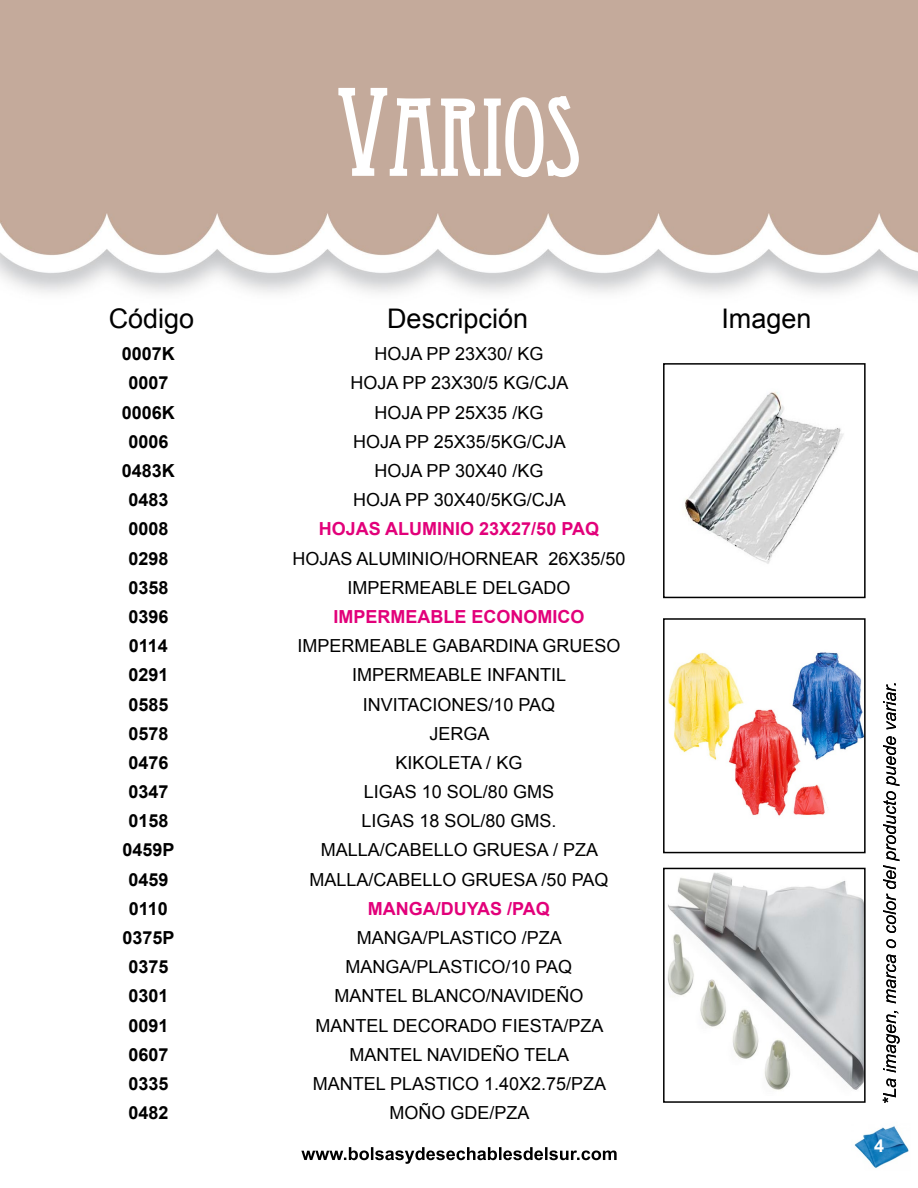
<style>
.page{position:relative;width:918px;height:1188px;background:#fff}
.page>*{position:absolute;margin:0;border:0;box-sizing:border-box;transform-origin:0 0}
.t1{font:105px "Eccentric Std";color:#fff}
.t2{font:27px "Arial";color:#000}
.t3{font:18px "Arial";color:#000}
.t4{font:700 18px "Arial";color:#000}
.t5{font:700 18px "Arial";color:#e2007a}
.t6{font:700 18px "Arial";color:#fff}
.s1{font-size:120px}
</style>
<div class="page">
<img style="left:1px;top:0;width:917px;height:1101px">
<svg style="left:337px;top:86px;width:243px;height:93px"></svg>
<img style="left:854px;top:1126px;width:55px;height:42px">
<svg style="left:883px;top:683px;width:17px;height:420px"></svg>
<svg style="left:301px;top:1147px;width:316px;height:17px"></svg>
<img style="left:666px;top:366px;width:197px;height:229px">
<div style="left:663px;top:363px;width:203px;height:235px;border:2px solid #000"></div>
<img style="left:666px;top:646px;width:197px;height:183px">
<div style="left:663px;top:618px;width:203px;height:235px;border:2px solid #000"></div>
<img style="left:666px;top:873px;width:197px;height:223px">
<div style="left:663px;top:868px;width:203px;height:235px;border:2px solid #000"></div>
<h1 class="t1" style="left:337px;top:77px;width:245px"><span class="s1">V</span>ARIOS</h1>
<h2 class="t2" style="left:109px;top:301px;width:87px">Código</h2>
<h2 class="t2" style="left:387px;top:301px;width:143px">Descripción</h2>
<h2 class="t2" style="left:721px;top:301px;width:92px">Imagen</h2>
<p class="t4" style="left:122px;top:342px;width:55px">0007K</p>
<p class="t3" style="left:375px;top:342px;width:170px">HOJA PP 23X30/ KG</p>
<p class="t4" style="left:128px;top:371px;width:42px">0007</p>
<p class="t3" style="left:351px;top:371px;width:219px">HOJA PP 23X30/5 KG/CJA</p>
<p class="t4" style="left:122px;top:400px;width:55px">0006K</p>
<p class="t3" style="left:375px;top:400px;width:170px">HOJA PP 25X35 /KG</p>
<p class="t4" style="left:128px;top:429px;width:42px">0006</p>
<p class="t3" style="left:353px;top:430px;width:214px">HOJA PP 25X35/5KG/CJA</p>
<p class="t4" style="left:122px;top:459px;width:55px">0483K</p>
<p class="t3" style="left:375px;top:459px;width:170px">HOJA PP 30X40 /KG</p>
<p class="t4" style="left:128px;top:488px;width:42px">0483</p>
<p class="t3" style="left:353px;top:488px;width:214px">HOJA PP 30X40/5KG/CJA</p>
<p class="t4" style="left:128px;top:517px;width:42px">0008</p>
<p class="t5" style="left:319px;top:517px;width:282px">HOJAS ALUMINIO 23X27/50 PAQ</p>
<p class="t4" style="left:128px;top:546px;width:42px">0298</p>
<p class="t3" style="left:292px;top:546px;width:335px">HOJAS ALUMINIO/HORNEAR 26X35/50</p>
<p class="t4" style="left:128px;top:575px;width:42px">0358</p>
<p class="t3" style="left:347px;top:576px;width:225px">IMPERMEABLE DELGADO</p>
<p class="t4" style="left:128px;top:605px;width:42px">0396</p>
<p class="t5" style="left:333px;top:605px;width:253px">IMPERMEABLE ECONOMICO</p>
<p class="t4" style="left:129px;top:634px;width:41px">0114</p>
<p class="t3" style="left:297px;top:634px;width:325px">IMPERMEABLE GABARDINA GRUESO</p>
<p class="t4" style="left:128px;top:663px;width:42px">0291</p>
<p class="t3" style="left:352px;top:663px;width:216px">IMPERMEABLE INFANTIL</p>
<p class="t4" style="left:128px;top:692px;width:42px">0585</p>
<p class="t3" style="left:363px;top:692px;width:194px">INVITACIONES/10 PAQ</p>
<p class="t4" style="left:128px;top:721px;width:42px">0578</p>
<p class="t3" style="left:429px;top:722px;width:62px">JERGA</p>
<p class="t4" style="left:128px;top:751px;width:42px">0476</p>
<p class="t3" style="left:396px;top:751px;width:128px">KIKOLETA / KG</p>
<p class="t4" style="left:128px;top:780px;width:42px">0347</p>
<p class="t3" style="left:364px;top:780px;width:192px">LIGAS 10 SOL/80 GMS</p>
<p class="t4" style="left:128px;top:809px;width:42px">0158</p>
<p class="t3" style="left:361px;top:809px;width:197px">LIGAS 18 SOL/80 GMS.</p>
<p class="t4" style="left:123px;top:838px;width:54px">0459P</p>
<p class="t3" style="left:321px;top:838px;width:279px">MALLA/CABELLO GRUESA / PZA</p>
<p class="t4" style="left:128px;top:867px;width:42px">0459</p>
<p class="t3" style="left:310px;top:868px;width:300px">MALLA/CABELLO GRUESA /50 PAQ</p>
<p class="t4" style="left:129px;top:897px;width:41px">0110</p>
<p class="t5" style="left:368px;top:897px;width:184px">MANGA/DUYAS /PAQ</p>
<p class="t4" style="left:123px;top:926px;width:54px">0375P</p>
<p class="t3" style="left:357px;top:926px;width:207px">MANGA/PLASTICO /PZA</p>
<p class="t4" style="left:128px;top:955px;width:42px">0375</p>
<p class="t3" style="left:346px;top:955px;width:228px">MANGA/PLASTICO/10 PAQ</p>
<p class="t4" style="left:128px;top:984px;width:42px">0301</p>
<p class="t3" style="left:334px;top:984px;width:251px">MANTEL BLANCO/NAVIDEÑO</p>
<p class="t4" style="left:128px;top:1013px;width:42px">0091</p>
<p class="t3" style="left:315px;top:1014px;width:290px">MANTEL DECORADO FIESTA/PZA</p>
<p class="t4" style="left:128px;top:1043px;width:42px">0607</p>
<p class="t3" style="left:350px;top:1043px;width:221px">MANTEL NAVIDEÑO TELA</p>
<p class="t4" style="left:128px;top:1072px;width:42px">0335</p>
<p class="t3" style="left:313px;top:1072px;width:295px">MANTEL PLASTICO 1.40X2.75/PZA</p>
<p class="t4" style="left:128px;top:1101px;width:42px">0482</p>
<p class="t3" style="left:389px;top:1101px;width:142px">MOÑO GDE/PZA</p>
<p class="t6" style="left:874px;top:1134px;width:12px">4</p>
</div>
